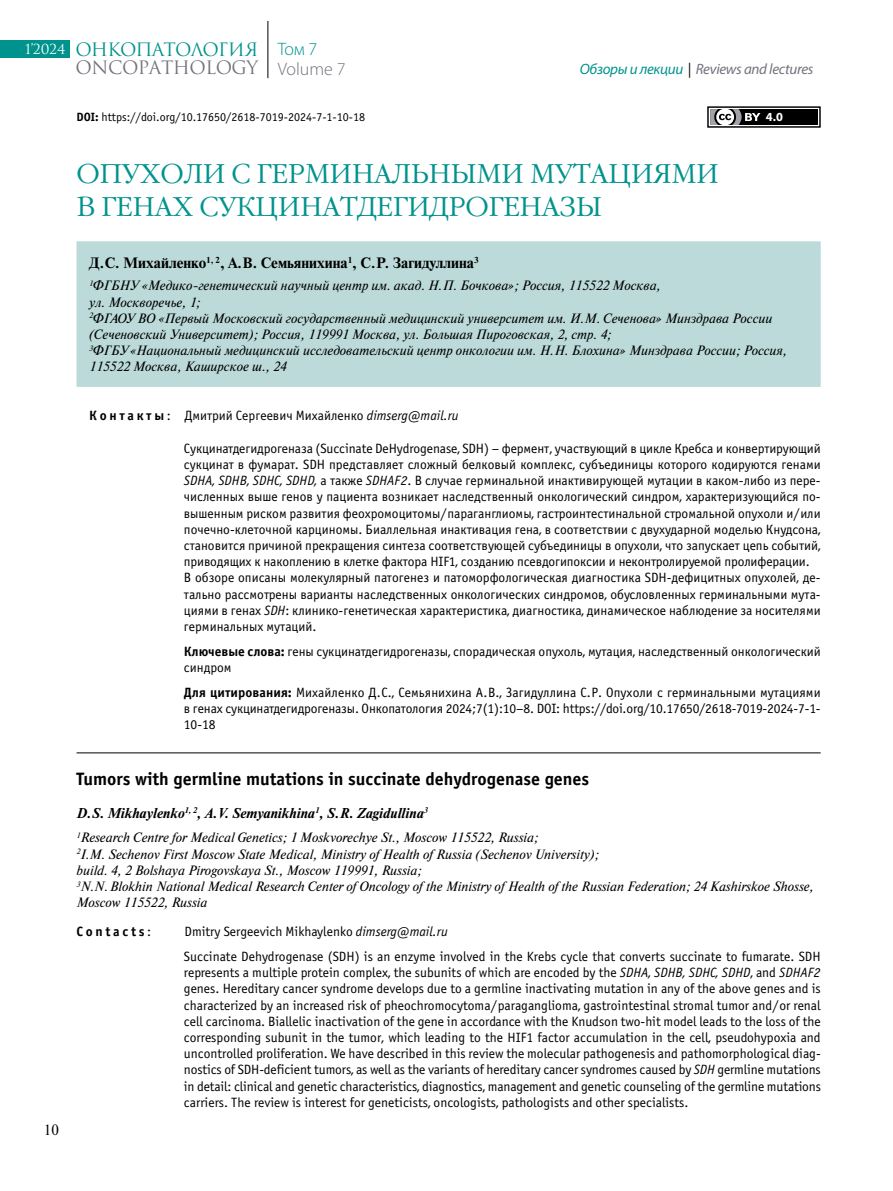
<style>
.page{position:relative;width:893px;height:1191px;background:#fff}
.page>*{position:absolute;margin:0;border:0;box-sizing:border-box;transform-origin:0 0}
.t1{font:300 27px/32.4px "Garamond C";color:#00938d}
.t2{font:700 18px "Officina Sans C";color:#000}
.t3{font:18px/17.7px "Romul";letter-spacing:-.04em;color:#00938d}
.t4{font:700 15px "Newton C";color:#000}
.t5{font:italic 15px "Myriad Pro";letter-spacing:-.02em;color:#72747e}
.t6{font:15px "Newton C";color:#000}
.t7{font:italic 700 14.25px "Newton C";color:#000}
.t8{font:13.5px/16.2px "Officina Sans C";color:#000}
.t9{font:italic 13.5px/16.2px "Newton C";color:#000}
.t10{font:700 13.5px "Officina Sans C";letter-spacing:.2em;color:#000}
.t11{font:13.5px "Romul";color:#fff}
.t12{font:700 12.45px "Myriad Pro";color:#fff}
.t13{font:12px "Officina Sans C";color:#000}
.s1{font-family:"Myriad Pro";font-weight:300}
.s2{color:#72747e}
.s3{font-family:"Myriad Pro";font-weight:300;color:#72747e}
.s4{color:#00938d}
.s5{color:#000}
.s6{font-weight:700}
.s7{font-style:italic}
.s8{font-weight:400}
</style>
<div class="page">
<div style="left:0;top:40px;width:70px;height:17px;background:#00938d"></div>
<hr style="left:268px;top:21px;width:1px;height:57px;background:#000">
<div style="left:77px;top:241px;width:744px;height:146px;background:#bbdad9"></div>
<hr style="left:77px;top:752px;width:744px;height:1px;background:#000">
<div style="left:707px;top:106px;width:114px;height:22px;border:1px solid #000"></div>
<div style="left:710px;top:109px;width:108px;height:16px;background:#000"></div>
<svg style="left:710px;top:109px;width:50px;height:16px"></svg>
<p class="t11" style="left:25px;top:41px;width:42px">1’2024</p>
<h2 class="t3" style="left:75px;top:41px;width:272px">ОНКОПАТОЛОГИЯ <span class="s1">Том 7<br></span><span class="s2">ONCOPATHOLOGY</span> <span class="s3">Volume 7</span></h2>
<p class="t5" style="left:580px;top:59px;width:235px"><span class="s4">Обзоры и лекции</span> <span class="s5">|</span> Reviews and lectures</p>
<p class="t13" style="left:77px;top:111px;width:290px"><span class="s6">DOI:</span> https://doi.org/10.17650/2618‑7019‑2024‑7‑1-10‑18</p>
<p class="t12" style="left:766px;top:109px;width:18px">4.0</p>
<h1 class="t1" style="left:77px;top:159px;width:644px">Опухоли с герминальными мутациями в генах сукцинатдегидрогеназы</h1>
<p class="t4" style="left:89px;top:254px;width:391px">Д.С. Михайленко<sup>1,</sup> <sup>2</sup>, А.В. Семьянихина<sup>1</sup>, С.Р. Загидуллина<sup>3</sup></p>
<p class="t9" style="left:89px;top:278px;width:699px"><sup>1</sup>ФГБНУ «Медико-генетический научный центр им. акад. Н.П. Бочкова»; Россия, 115522 Москва,<br>ул. Москворечье, 1;<br><sup>2</sup>ФГАОУ ВО «Первый Московский государственный медицинский университет им. И.М. Сеченова» Минздрава России (Сеченовский Университет); Россия, 119991 Москва, ул. Большая Пироговская, 2, стр. 4;<br><sup>3</sup>ФГБУ«Национальный медицинский исследовательский центр онкологии им. Н.Н. Блохина» Минздрава России; Россия, 115522 Москва, Каширское ш., 24</p>
<p class="t8" style="left:89px;top:407px;width:371px"><span class="s6">К о н т а к т ы</span> : Дмитрий Сергеевич Михайленко <span class="s7">dimserg@mail.ru</span></p>
<p class="t8" style="left:184px;top:440px;width:638px">Сукцинатдегидрогеназа (Succinate DeHydrogenase, SDH ) – фермент, участвующий в цикле Кребса и конвертирующий сукцинат в фумарат. SDH</p>
<p class="t8" style="left:184px;top:456px;width:638px;text-indent:145px">представляет сложный белковый комплекс, субъединицы которого кодируются генами <span class="s7">SDHA, SDHB, SDHC, SDHD,</span> а также <span class="s7">SDHAF2</span>. В случае герминальной инактивирующей мутации в каком‑либо из пере‑ численных выше генов у пациента возникает наследственный онкологический синдром, характеризующийся по‑ вышенным риском развития феохромоцитомы/параганглиомы, гастроинтестинальной стромальной опухоли и/или почечно-клеточной карциномы. Б иаллельная инактивация гена, в соответствии с двухударной моделью Кнудсона, становится причиной прекращения синтеза соответствующей субъединицы в опухоли, что запускает цепь событий, приводящих к накоплению в клетке фактора HIF1, созданию псевдогипоксии и неконтролируемой пролиферации.<br>В обзоре описаны молекулярный патогенез и патоморфологическая диагностика SDH-</p>
<p class="t8" style="left:184px;top:570px;width:638px;text-align:justify;text-indent:488px">дефицитных опухолей, де‑ тально рассмотрены варианты наследственных онкологических синдромов, обусловленных герминальными мута‑ циями в генах <span class="s7">SDH</span>: клинико-генетическая характеристика, диагностика, динамическое наблюдение за носителями герминальных мутаций.</p>
<p class="t8" style="left:184px;top:643px;width:638px"><span class="s6">Ключевые слова:</span> гены сукцинатдегидрогеназы, спорадическая опухоль, мутация, наследственный онкологический синдром</p>
<p class="t8" style="left:184px;top:684px;width:638px;text-align:justify"><span class="s6">Для цитирования:</span> Михайленко Д. С., Семьянихина А. В ., Загидуллина С. Р. Опухоли с герминальными мутациями в генах сукцинатдегидрогеназы. Онкопатология 2024;7(1):10–8. DOI: https://doi.org/10.17650/2618‑7019‑2024‑7‑1- 10‑18</p>
<p class="t6" style="left:44px;top:1121px;width:16px">10</p>
<h2 class="t2" style="left:77px;top:768px;width:514px">Tumors with germline mutations in succinate dehydrogenase genes</h2>
<p class="t7" style="left:77px;top:805px;width:353px">D. S. Mikhaylenko<sup>1,</sup> <sup>2</sup>, A. V. Semyanikhinа<sup>1</sup>, S. R. Zagidullina<sup>3</sup></p>
<p class="t9" style="left:77px;top:830px;width:739px"><sup>1</sup>Research Centre for Medical Genetics; 1 Moskvorechye St., Moscow 115522, Russia;<br><sup>2</sup>I.M. Sechenov First Moscow State Medical, Ministry of Health of Russia (Sechenov University);<br>build. 4, 2 Bolshaya Pirogovskaya St., Moscow 119991, Russia;<br><sup>3</sup>N.N.Blokhin National Medical Research Center of Oncology of the Ministry of Health of the Russian Federation; 24 Kashirskoe Shosse, Moscow 115522, Russia</p>
<p class="t10" style="left:77px;top:924px;width:96px">Contacts<span class="s8">: D</span></p>
<p class="t8" style="left:184px;top:919px;width:623px;line-height:24.8px;text-indent:8px">mitry Sergeevich Mikhaylenko <span class="s7">dimserg@mail.ru<br></span>Succinate Dehydrogenase (SDH ) is an enzyme involved in the Krebs cycle that converts succinate to fumarate. SDH</p>
<p class="t8" style="left:184px;top:964px;width:638px;text-align:justify">represents a multiple protein complex, the subunits of which are encoded by the <span class="s7">SDHA, SDHB, SDHC, SDHD</span>, and <span class="s7">SDHAF2 </span>genes. H ereditary cancer syndrome develops due to a germline inactivating mutation in any of the above genes and is characterized by an increased risk of pheochromocytoma/paraganglioma, gastrointestinal stromal tumor and/or renal cell carcinoma. Biallelic inactivation of the gene in accordance with the Knudson two-hit model leads to the loss of the corresponding subunit in the tumor, which leading to the HIF1 factor accumulation in the cell, pseudohypoxia and uncontrolled proliferation. We have described in this review the molecular pathogenesis and pathomorphological diag‑ nostics of SDH-</p>
<p class="t8" style="left:184px;top:1062px;width:639px;text-align:justify;text-indent:80px">deficient tumors, as well as the variants of hereditary cancer syndromes caused by <span class="s7">SDH</span> germline mutations in detail: clinical and genetic characteristics, diagnostics, management and genetic counseling of the germline mutations carriers. The review is interest for geneticists, oncologists, pathologists and other specialists.</p>
</div>
